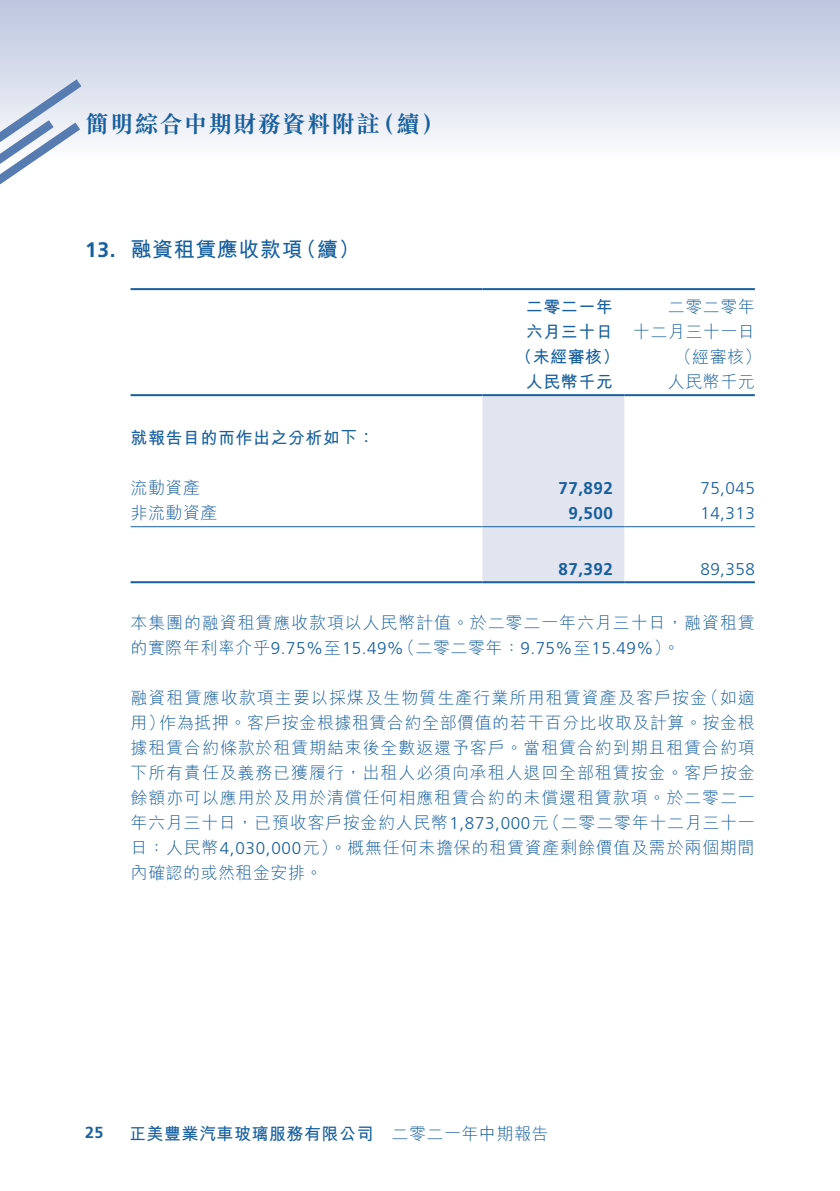
<style>
.page{position:relative;width:840px;height:1191px;background:#fff}
.page>*{position:absolute;margin:0;border:0;box-sizing:border-box;transform-origin:0 0}
.t1{font:700 24px "M Sung HK";letter-spacing:.025em;color:#175f9d}
.t2{font:700 21px "M Hei HK";letter-spacing:.03em;color:#175f9d}
.t3{font:700 21px "Frutiger LT Std";color:#175f9d}
.t4{font:300 17px/25px "M Hei HK";letter-spacing:.05em;color:#175f9d}
.t5{font:700 17px/25px "M Hei HK";letter-spacing:.03em;color:#175f9d}
.t6{font:300 17px "Frutiger LT Std";letter-spacing:.03em;color:#175f9d}
.t7{font:700 17px "Frutiger LT Std";letter-spacing:.03em;color:#175f9d}
.t8{font:300 17px "M Hei HK";letter-spacing:.03em;color:#175f9d}
.t9{font:700 16px "Frutiger LT Std";color:#175f9d}
.s1{font-family:"M Hei HK"}
.s2{font-family:"Frutiger LT Std"}
.s3{font-weight:300}
</style>
<div class="page">
<div style="left:0;top:0;width:839px;height:170px;background:linear-gradient(to bottom,#bbc5de,#fff)"></div>
<svg style="left:0;top:79px;width:81px;height:106px"></svg>
<div style="left:482px;top:396px;width:142px;height:185px;background:#e2e5f0"></div>
<hr style="left:130px;top:288px;width:352px;height:2px;background:#175f9d">
<hr style="left:482px;top:288px;width:272px;height:2px;background:#175f9d">
<hr style="left:130px;top:394px;width:352px;height:2px;background:#175f9d">
<hr style="left:482px;top:394px;width:142px;height:2px;background:#175f9d">
<hr style="left:624px;top:394px;width:130px;height:2px;background:#175f9d">
<hr style="left:130px;top:526px;width:352px;height:1px;background:#175f9d">
<hr style="left:482px;top:526px;width:142px;height:1px;background:#175f9d">
<hr style="left:624px;top:526px;width:130px;height:1px;background:#175f9d">
<hr style="left:130px;top:581px;width:352px;height:2px;background:#175f9d">
<hr style="left:482px;top:581px;width:142px;height:2px;background:#175f9d">
<hr style="left:624px;top:581px;width:130px;height:2px;background:#175f9d">
<h1 class="t1" style="left:85px;top:108px;width:296px">簡明綜合中期財務資料附註</h1>
<h1 class="t1" style="left:371px;top:108px;width:75px">（續(</h1>
<p class="t3" style="left:85px;top:237px;width:32px">13.</p>
<p class="t2" style="left:130px;top:234px;width:174px">融資租賃應收款項</p>
<p class="t2" style="left:295px;top:234px;width:66px">（續(</p>
<p class="t5" style="left:130px;top:424px;width:246px">就報告目的而作出之分析如下：</p>
<p class="t4" style="left:130px;top:475px;width:71px">流動資產</p>
<p class="t4" style="left:130px;top:500px;width:88px">非流動資產</p>
<p class="t5" style="left:525px;top:293px;width:88px">二零二一年六月三十日</p>
<p class="t4" style="left:667px;top:294px;width:88px">二零二零年</p>
<p class="t8" style="left:632px;top:323px;width:123px">十二月三十一日</p>
<p class="t4" style="left:674px;top:344px;width:88px">（經審核(</p>
<p class="t5" style="left:515px;top:343px;width:106px">（未經審核）</p>
<p class="t5" style="left:525px;top:368px;width:88px">人民幣千元</p>
<p class="t4" style="left:667px;top:369px;width:88px">人民幣千元</p>
<p class="t7" style="left:558px;top:478px;width:56px">77,892</p>
<p class="t6" style="left:700px;top:478px;width:56px">75,045</p>
<p class="t7" style="left:568px;top:503px;width:46px">9,500</p>
<p class="t6" style="left:700px;top:503px;width:56px">14,313</p>
<p class="t7" style="left:558px;top:559px;width:56px">87,392</p>
<p class="t4" style="left:130px;top:610px;width:625px">本集團的融資租賃應收款項以人民幣計值。於二零二一年六月三十日，融資租賃</p>
<p class="t6" style="left:398px;top:638px;width:283px"><span class="s1">（二零二零年：</span>9.75%<span class="s1">至</span>15.49% <span class="s1">。(</span></p>
<p class="t6" style="left:700px;top:559px;width:56px">89,358</p>
<p class="t6" style="left:130px;top:638px;width:275px"><span class="s1">的實際年利率介乎</span>9.75%<span class="s1">至</span>15.49%</p>
<p class="t4" style="left:701px;top:685px;width:55px">（如適</p>
<p class="t4" style="left:159px;top:685px;width:596px;text-indent:-29px">融資租賃應收款項主要以採煤及生物質生產行業所用租賃資產及客戶按金<br>作為抵押。客戶按金根據租賃合約全部價值的若干百分比收取及計算。按金根</p>
<p class="t4" style="left:130px;top:710px;width:36px">用）</p>
<p class="t4" style="left:130px;top:735px;width:625px">據租賃合約條款於租賃期結束後全數返還予客戶。當租賃合約到期且租賃合約項</p>
<p class="t4" style="left:130px;top:760px;width:625px">下所有責任及義務已獲履行，出租人必須向承租人退回全部租賃按金。客戶按金</p>
<p class="t4" style="left:130px;top:785px;width:625px">餘額亦可以應用於及用於清償任何相應租賃合約的未償還租賃款項。於二零二一</p>
<p class="t4" style="left:543px;top:810px;width:213px">（二零二零年十二月三十一</p>
<p class="t4" style="left:130px;top:810px;width:625px">年六月三十日，已預收客戶按金約人民幣<span class="s2">1,873,000</span>元<br>日：人民幣<span class="s2">4,030,000</span>元）。概無任何未擔保的租賃資產剩餘價值及需於兩個期間內確認的或然租金安排。</p>
<p class="t9" style="left:85px;top:1123px;width:20px">25</p>
<p class="t5" style="left:129px;top:1120px;width:420px">正美豐業汽車玻璃服務有限公司<span class="s3">　二零二一年中期報告</span></p>
</div>
